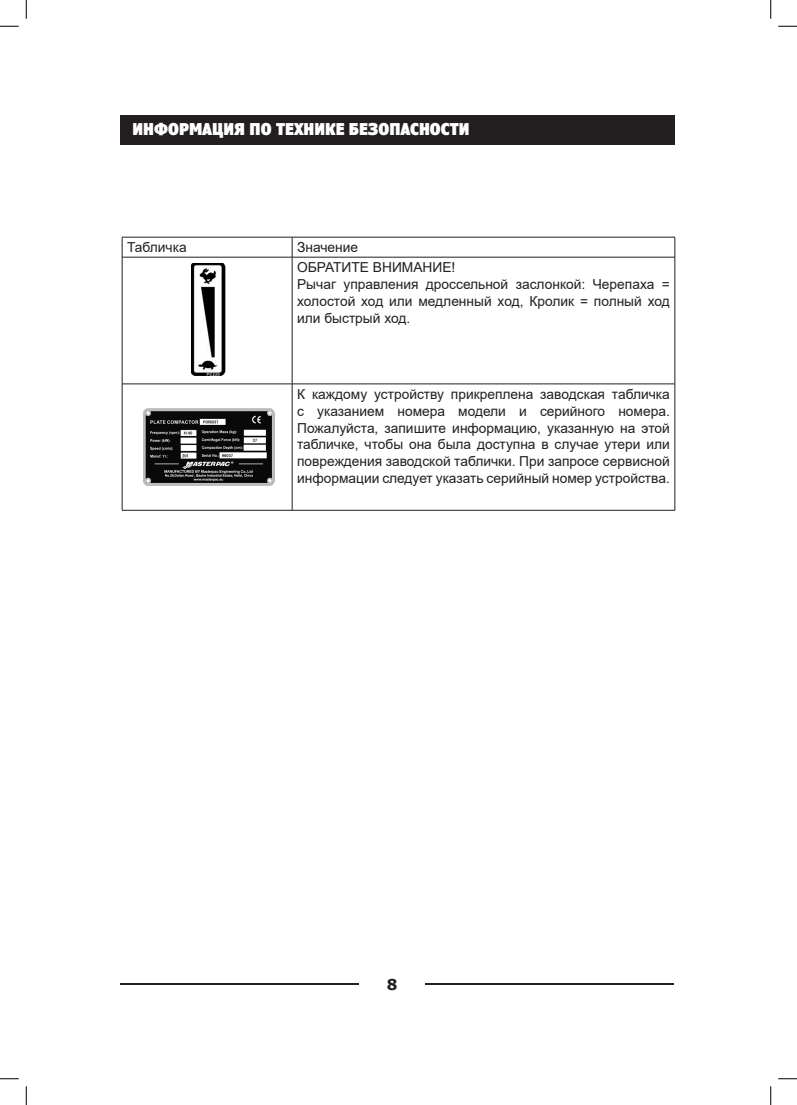
<style>
.page{position:relative;width:797px;height:1105px;background:#fff}
.page>*{position:absolute;margin:0;border:0;box-sizing:border-box;transform-origin:0 0}
.t1{font:900 condensed 16.25px "Verdana Pro";color:#fff}
.t2{font:700 15px "Verdana";color:#231f20}
.t3{font:13.75px/16.9px "Arial";color:#231f20;text-align:justify}
</style>
<div class="page">
<div style="left:120px;top:115px;width:554px;height:29px;background:#231f20"></div>
<hr style="left:120px;top:983px;width:239px;height:2px;background:#231f20">
<hr style="left:425px;top:983px;width:249px;height:2px;background:#231f20">
<hr style="left:122px;top:237px;width:170px;height:1px;background:#231f20">
<svg style="left:122px;top:237px;width:1px;height:20px"></svg>
<hr style="left:292px;top:237px;width:383px;height:1px;background:#231f20">
<svg style="left:292px;top:237px;width:1px;height:20px"></svg>
<svg style="left:674px;top:237px;width:1px;height:20px"></svg>
<hr style="left:122px;top:257px;width:170px;height:1px;background:#231f20">
<hr style="left:122px;top:257px;width:1px;height:127px;background:#231f20">
<hr style="left:292px;top:257px;width:383px;height:1px;background:#231f20">
<hr style="left:292px;top:257px;width:1px;height:127px;background:#231f20">
<hr style="left:674px;top:257px;width:1px;height:127px;background:#231f20">
<hr style="left:122px;top:384px;width:170px;height:1px;background:#231f20">
<hr style="left:122px;top:384px;width:1px;height:126px;background:#231f20">
<hr style="left:292px;top:384px;width:383px;height:1px;background:#231f20">
<hr style="left:292px;top:384px;width:1px;height:126px;background:#231f20">
<hr style="left:674px;top:384px;width:1px;height:126px;background:#231f20">
<hr style="left:122px;top:510px;width:170px;height:1px;background:#231f20">
<hr style="left:292px;top:510px;width:383px;height:1px;background:#231f20">
<img style="left:191px;top:264px;width:35px;height:111px">
<img style="left:143px;top:409px;width:131px;height:77px">
<svg style="left:0;top:25px;width:19px;height:2px"></svg>
<svg style="left:778px;top:25px;width:19px;height:2px"></svg>
<svg style="left:0;top:1078px;width:19px;height:1px"></svg>
<svg style="left:778px;top:1078px;width:19px;height:1px"></svg>
<svg style="left:25px;top:0;width:2px;height:19px"></svg>
<svg style="left:25px;top:1086px;width:2px;height:19px"></svg>
<svg style="left:770px;top:0;width:1px;height:19px"></svg>
<svg style="left:770px;top:1086px;width:1px;height:19px"></svg>
<p class="t1" style="left:133px;top:118px;width:338px">ИНФОРМАЦИЯ ПО ТЕХНИКЕ БЕЗОПАСНОСТИ</p>
<p class="t3" style="left:127px;top:239px;width:61px">Табличка</p>
<p class="t3" style="left:297px;top:237px;width:160px;line-height:20px">Значение<br>ОБРАТИТЕ ВНИМАНИЕ!</p>
<p class="t3" style="left:297px;top:276px;width:374px">Рычаг управления дроссельной заслонкой: Черепаха = холостой ход или медленный ход, Кролик = полный ход или быстрый ход.</p>
<p class="t3" style="left:297px;top:385px;width:374px">К каждому устройству прикреплена заводская табличка с указанием номера модели и серийного номера.<br>Пожалуйста, запишите информацию, указанную на этой табличке, чтобы она была доступна в случае утери или повреждения заводской таблички. При запросе сервисной информации следует указать серийный номер устройства.</p>
<p class="t2" style="left:387px;top:973px;width:12px">8</p>
</div>
